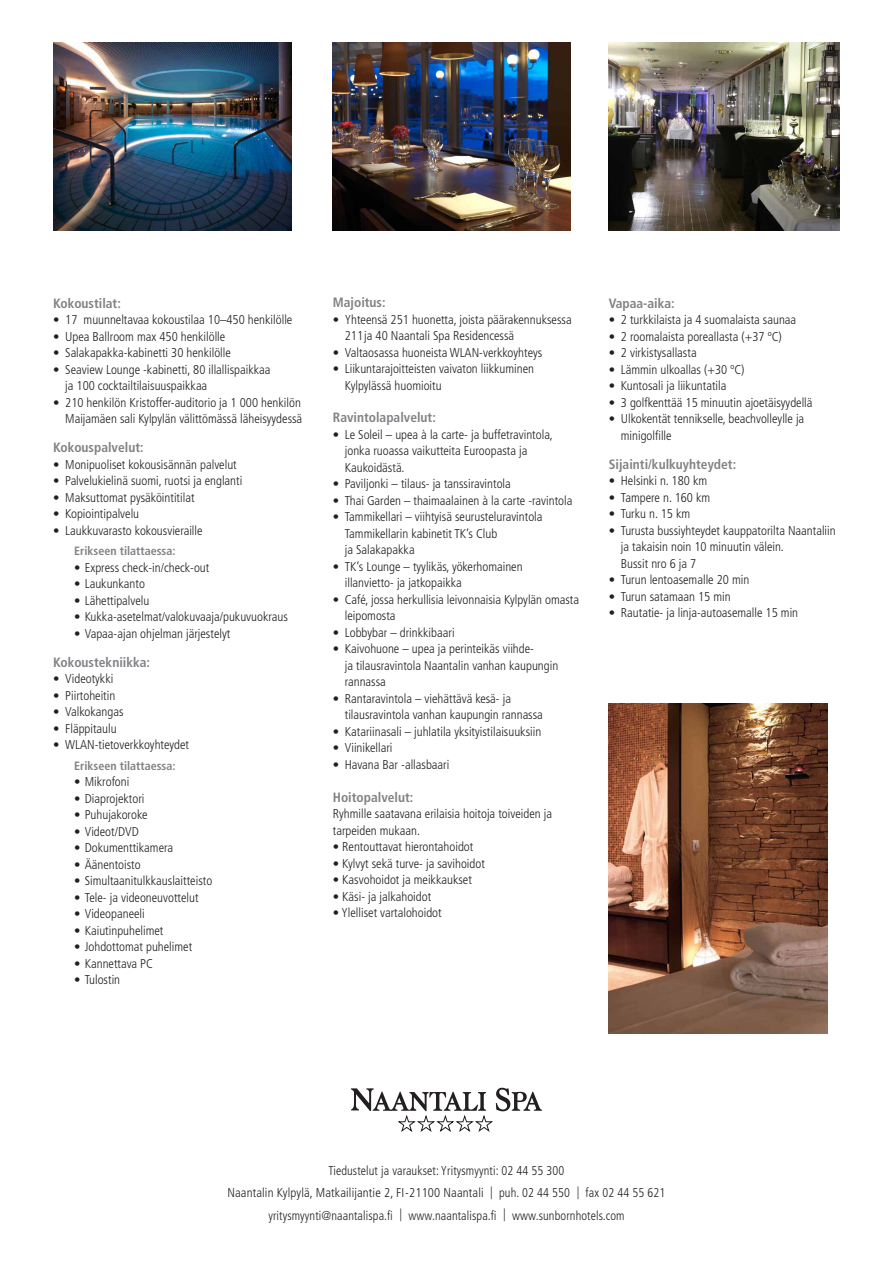
<style>
.page{position:relative;width:893px;height:1263px;background:#fff}
.page>*{position:absolute;margin:0;border:0;box-sizing:border-box;transform-origin:0 0}
.t1{font:700 condensed 13.5px "Frutiger LT Std";color:#808285}
.t2{font:300 condensed 12.75px/16.5px "Frutiger LT Std";color:#231f20}
.t3{font:300 condensed 12.75px/22.2px "Frutiger LT Std";color:#231f20;text-align:center;scale:.96 1}
.t4{font:700 condensed 12px "Frutiger LT Std";color:#808285}
</style>
<div class="page">
<img style="left:609px;top:703px;width:218px;height:330px">
<img style="left:53px;top:43px;width:238px;height:188px">
<img style="left:333px;top:43px;width:238px;height:188px">
<img style="left:609px;top:43px;width:231px;height:188px">
<svg style="left:351px;top:1088px;width:191px;height:44px"></svg>
<p class="t1" style="left:53px;top:295px;width:69px">Kokoustilat:</p>
<p class="t2" style="left:53px;top:312px;width:241px">• 17 muunneltavaa kokoustilaa 10–450 henkilölle</p>
<p class="t2" style="left:53px;top:328px;width:174px">• Upea Ballroom max 450 henkilölle</p>
<p class="t2" style="left:53px;top:345px;width:179px">• Salakapakka-kabinetti 30 henkilölle</p>
<p class="t2" style="left:65px;top:361px;width:207px;text-indent:-12px">• Seaview Lounge -kabinetti, 80 illallispaikkaa ja 100 cocktailtilaisuuspaikkaa</p>
<p class="t2" style="left:53px;top:394px;width:251px;text-align:right">• 210 henkilön Kristoffer-auditorio ja 1 000 henkilön<br>Maijamäen sali Kylpylän välittömässä läheisyydessä</p>
<p class="t1" style="left:53px;top:440px;width:92px">Kokouspalvelut:</p>
<p class="t2" style="left:53px;top:456px;width:185px">• Monipuoliset kokousisännän palvelut</p>
<p class="t2" style="left:53px;top:473px;width:191px">• Palvelukielinä suomi, ruotsi ja englanti</p>
<p class="t2" style="left:53px;top:489px;width:143px">• Maksuttomat pysäköintitilat</p>
<p class="t2" style="left:53px;top:506px;width:87px">• Kopiointipalvelu</p>
<p class="t2" style="left:53px;top:522px;width:151px">• Laukkuvarasto kokousvieraille</p>
<p class="t4" style="left:74px;top:544px;width:103px">Erikseen tilattaessa:</p>
<p class="t2" style="left:74px;top:559px;width:137px">• Express check-in/check-out</p>
<p class="t2" style="left:74px;top:576px;width:72px">• Laukunkanto</p>
<p class="t2" style="left:74px;top:592px;width:77px">• Lähettipalvelu</p>
<p class="t2" style="left:74px;top:609px;width:215px">• Kukka-asetelmat/valokuvaaja/pukuvuokraus</p>
<p class="t2" style="left:74px;top:625px;width:158px">• Vapaa-ajan ohjelman järjestelyt</p>
<p class="t1" style="left:53px;top:654px;width:98px">Kokoustekniikka:</p>
<p class="t2" style="left:53px;top:671px;width:62px">• Videotykki</p>
<p class="t2" style="left:53px;top:687px;width:64px">• Piirtoheitin</p>
<p class="t2" style="left:53px;top:704px;width:72px">• Valkokangas</p>
<p class="t2" style="left:53px;top:720px;width:65px">• Fläppitaulu</p>
<p class="t2" style="left:53px;top:737px;width:137px">• WLAN-tietoverkkoyhteydet</p>
<p class="t4" style="left:74px;top:758px;width:103px">Erikseen tilattaessa:</p>
<p class="t2" style="left:74px;top:774px;width:57px">• Mikrofoni</p>
<p class="t2" style="left:74px;top:790px;width:72px">• Diaprojektori</p>
<p class="t2" style="left:74px;top:807px;width:75px">• Puhujakoroke</p>
<p class="t2" style="left:74px;top:823px;width:66px">• Videot/DVD</p>
<p class="t2" style="left:74px;top:840px;width:100px">• Dokumenttikamera</p>
<p class="t2" style="left:74px;top:856px;width:68px">• Äänentoisto</p>
<p class="t2" style="left:74px;top:873px;width:140px">• Simultaanitulkkauslaitteisto</p>
<p class="t2" style="left:74px;top:889px;width:126px">• Tele- ja videoneuvottelut</p>
<p class="t2" style="left:74px;top:906px;width:72px">• Videopaneeli</p>
<p class="t2" style="left:74px;top:922px;width:91px">• Kaiutinpuhelimet</p>
<p class="t2" style="left:74px;top:939px;width:120px">• Johdottomat puhelimet</p>
<p class="t2" style="left:74px;top:955px;width:80px">• Kannettava PC</p>
<p class="t2" style="left:74px;top:972px;width:47px">• Tulostin</p>
<p class="t1" style="left:333px;top:295px;width:54px">Majoitus:</p>
<p class="t2" style="left:345px;top:311px;width:228px;text-indent:-12px">• Yhteensä 251 huonetta, joista päärakennuksessa<br>211ja 40 Naantali Spa Residencessä</p>
<p class="t2" style="left:333px;top:344px;width:211px">• Valtaosassa huoneista WLAN-verkkoyhteys</p>
<p class="t2" style="left:345px;top:361px;width:191px;text-indent:-12px">• Liikuntarajoitteisten vaivaton liikkuminen<br>Kylpylässä huomioitu</p>
<p class="t1" style="left:333px;top:410px;width:105px">Ravintolapalvelut:</p>
<p class="t2" style="left:345px;top:426px;width:210px;text-indent:-12px">• Le Soleil – upea à la carte- ja buffetravintola, jonka ruoassa vaikutteita Euroopasta ja<br>Kaukoidästä.</p>
<p class="t2" style="left:333px;top:476px;width:180px">• Paviljonki – tilaus- ja tanssiravintola</p>
<p class="t2" style="left:333px;top:492px;width:241px">• Thai Garden – thaimaalainen à la carte -ravintola</p>
<p class="t2" style="left:345px;top:509px;width:199px;text-indent:-12px">• Tammikellari – viihtyisä seurusteluravintola<br>Tammikellarin kabinetit TK’s Club<br>ja Salakapakka</p>
<p class="t2" style="left:345px;top:558px;width:179px;text-indent:-12px">• TK’s Lounge – tyylikäs, yökerhomainen illanvietto- ja jatkopaikka</p>
<p class="t2" style="left:345px;top:591px;width:236px;text-indent:-12px">• Café, jossa herkullisia leivonnaisia Kylpylän omasta leipomosta</p>
<p class="t2" style="left:333px;top:624px;width:123px">• Lobbybar – drinkkibaari</p>
<p class="t2" style="left:345px;top:641px;width:215px;text-indent:-12px">• Kaivohuone – upea ja perinteikäs viihde-<br>ja tilausravintola Naantalin vanhan kaupungin rannassa</p>
<p class="t2" style="left:345px;top:690px;width:200px;text-indent:-12px">• Rantaravintola – viehättävä kesä- ja tilausravintola vanhan kaupungin rannassa</p>
<p class="t2" style="left:333px;top:723px;width:210px">• Katariinasali – juhlatila yksityistilaisuuksiin</p>
<p class="t2" style="left:333px;top:740px;width:61px">• Viinikellari</p>
<p class="t2" style="left:333px;top:756px;width:118px">• Havana Bar -allasbaari</p>
<p class="t1" style="left:333px;top:789px;width:82px">Hoitopalvelut:</p>
<p class="t2" style="left:333px;top:806px;width:221px">Ryhmille saatavana erilaisia hoitoja toiveiden ja tarpeiden mukaan.</p>
<p class="t2" style="left:333px;top:839px;width:142px">• Rentouttavat hierontahoidot</p>
<p class="t2" style="left:333px;top:855px;width:154px">• Kylvyt sekä turve- ja savihoidot</p>
<p class="t2" style="left:333px;top:872px;width:141px">• Kasvohoidot ja meikkaukset</p>
<p class="t2" style="left:333px;top:888px;width:100px">• Käsi- ja jalkahoidot</p>
<p class="t2" style="left:333px;top:905px;width:110px">• Ylelliset vartalohoidot</p>
<p class="t1" style="left:609px;top:295px;width:67px">Vapaa-aika:</p>
<p class="t2" style="left:609px;top:312px;width:189px">• 2 turkkilaista ja 4 suomalaista saunaa</p>
<p class="t2" style="left:609px;top:328px;width:175px">• 2 roomalaista poreallasta (+37 ºC)</p>
<p class="t2" style="left:609px;top:345px;width:89px">• 2 virkistysallasta</p>
<p class="t2" style="left:609px;top:361px;width:137px">• Lämmin ulkoallas (+30 ºC)</p>
<p class="t2" style="left:609px;top:378px;width:119px">• Kuntosali ja liikuntatila</p>
<p class="t2" style="left:609px;top:394px;width:205px">• 3 golfkenttää 15 minuutin ajoetäisyydellä</p>
<p class="t2" style="left:621px;top:411px;width:185px;text-indent:-12px">• Ulkokentät tennikselle, beachvolleylle ja minigolfille</p>
<p class="t1" style="left:609px;top:456px;width:129px">Sijainti/kulkuyhteydet:</p>
<p class="t2" style="left:609px;top:473px;width:100px">• Helsinki n. 180 km</p>
<p class="t2" style="left:609px;top:489px;width:103px">• Tampere n. 160 km</p>
<p class="t2" style="left:609px;top:506px;width:83px">• Turku n. 15 km</p>
<p class="t2" style="left:621px;top:522px;width:216px;text-indent:-12px">• Turusta bussiyhteydet kauppatorilta Naantaliin ja takaisin noin 10 minuutin välein.<br>Bussit nro 6 ja 7</p>
<p class="t2" style="left:609px;top:572px;width:142px">• Turun lentoasemalle 20 min</p>
<p class="t2" style="left:609px;top:588px;width:123px">• Turun satamaan 15 min</p>
<p class="t2" style="left:609px;top:605px;width:191px">• Rautatie- ja linja-autoasemalle 15 min</p>
<p class="t3" style="left:227px;top:1160px;width:458px">Tiedustelut ja varaukset: Yritysmyynti: 02 44 55 300<br>Naantalin Kylpylä, Matkailijantie 2, FI-21100 Naantali | puh. 02 44 550 | fax 02 44 55 621 yritysmyynti@naantalispa.fi | www.naantalispa.fi | www.sunbornhotels.com</p>
</div>
